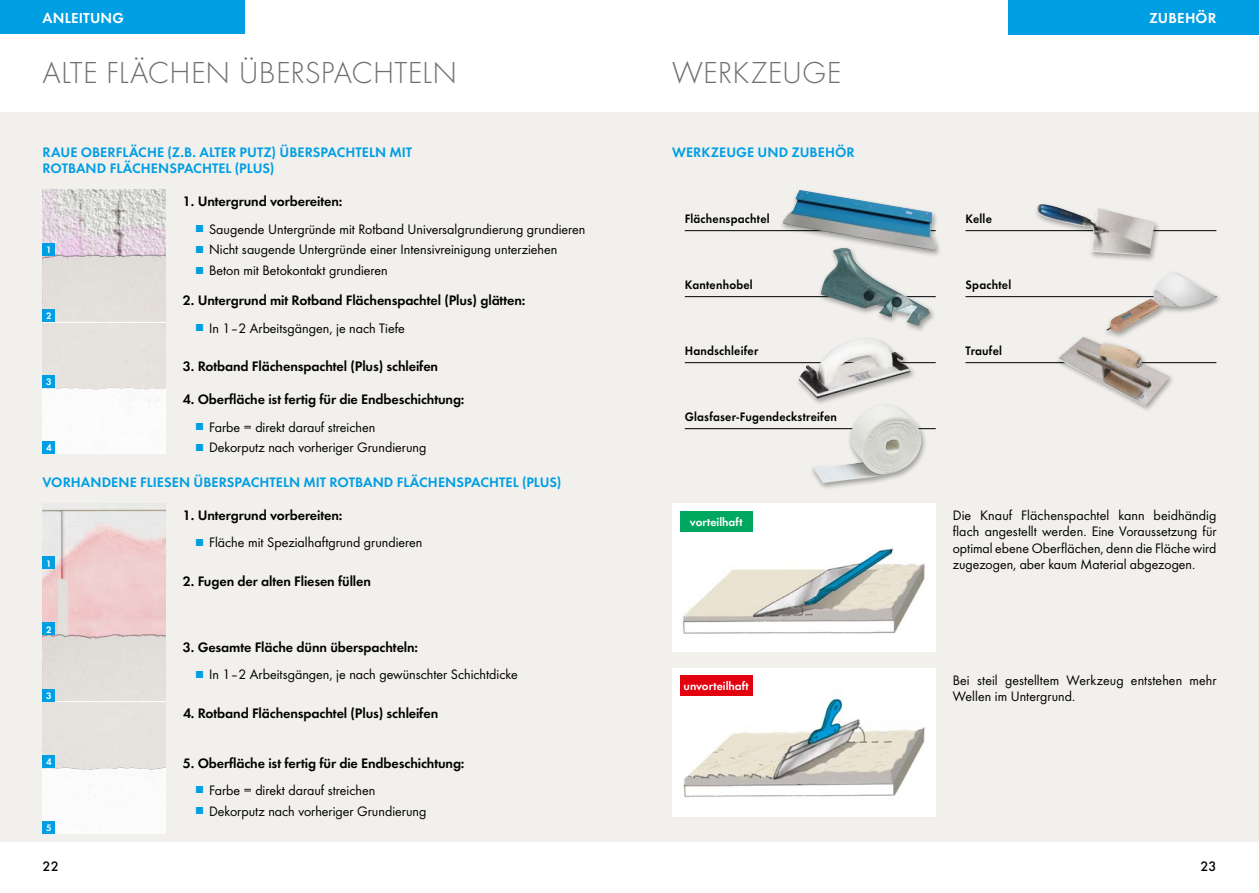
<style>
.page{position:relative;width:1259px;height:893px;background:#fff}
.page>*{position:absolute;margin:0;border:0;box-sizing:border-box;transform-origin:0 0}
.t1{font:300 31.5px "Futura";letter-spacing:.005em;color:#6f6f6e}
.t2{font:15px "Futura Dem";letter-spacing:.015em;color:#fff}
.t3{font:14.25px/16.5px "Futura Boo";color:#000;text-align:justify}
.t4{font:14.25px "Futura Dem";letter-spacing:-.01em;color:#000}
.t5{font:14.25px/16.5px "Futura Dem";letter-spacing:.005em;color:#009ee3}
.t6{font:500 14.25px "Futura";color:#000}
.t7{font:12.75px "Futura Dem";letter-spacing:.015em;color:#000;scale:.95 1}
.t8{font:12px "Futura Dem";color:#fff}
.t9{font:9.75px "Futura Dem";color:#fff}
.s1{font-size:10.5px;color:#009ee3}
.s2{color:#fff}
</style>
<div class="page">
<div style="left:0;top:0;width:244px;height:34px;background:#009ee3"></div>
<div style="left:0;top:113px;width:1259px;height:729px;background:#f2f0ec"></div>
<hr style="left:685px;top:230px;width:250px;height:1px;background:#000">
<hr style="left:685px;top:296px;width:250px;height:1px;background:#000">
<hr style="left:685px;top:362px;width:250px;height:1px;background:#000">
<hr style="left:685px;top:428px;width:250px;height:1px;background:#000">
<hr style="left:965px;top:230px;width:251px;height:1px;background:#000">
<hr style="left:965px;top:296px;width:251px;height:1px;background:#000">
<hr style="left:965px;top:362px;width:251px;height:1px;background:#000">
<div style="left:1103px;top:270px;width:119px;height:70px;background:#000;opacity:.35"></div>
<img style="left:1105px;top:272px;width:111px;height:60px">
<div style="left:1033px;top:202px;width:128px;height:61px;background:#000;opacity:.35"></div>
<img style="left:1036px;top:205px;width:76px;height:48px">
<img style="left:43px;top:503px;width:123px;height:113px">
<div style="left:43px;top:616px;width:123px;height:18px;background:#efcbcc"></div>
<img style="left:56px;top:578px;width:12px;height:56px">
<div style="left:43px;top:635px;width:123px;height:66px;background:#e1ded9"></div>
<div style="left:43px;top:701px;width:123px;height:66px;background:#e6e3de"></div>
<div style="left:43px;top:767px;width:123px;height:66px;background:#fbfbfb"></div>
<div style="left:795px;top:336px;width:121px;height:70px;background:#000;opacity:.35"></div>
<img style="left:799px;top:338px;width:111px;height:61px">
<div style="left:1053px;top:335px;width:122px;height:78px;background:#000;opacity:.35"></div>
<img style="left:1057px;top:337px;width:112px;height:69px">
<div style="left:817px;top:245px;width:119px;height:88px;background:#000;opacity:.35"></div>
<img style="left:821px;top:258px;width:23px;height:41px">
<div style="left:809px;top:402px;width:119px;height:89px;background:#000;opacity:.35"></div>
<img style="left:846px;top:404px;width:39px;height:60px">
<img style="left:43px;top:190px;width:123px;height:65px">
<div style="left:43px;top:255px;width:123px;height:67px;background:#e2dfda"></div>
<div style="left:43px;top:322px;width:123px;height:65px;background:#e6e3de"></div>
<div style="left:43px;top:387px;width:123px;height:67px;background:#fbfbfb"></div>
<div style="left:43px;top:243px;width:12px;height:13px;background:#009ee3"></div>
<div style="left:43px;top:557px;width:12px;height:12px;background:#009ee3"></div>
<div style="left:43px;top:309px;width:12px;height:13px;background:#009ee3"></div>
<div style="left:43px;top:623px;width:12px;height:12px;background:#009ee3"></div>
<div style="left:43px;top:375px;width:12px;height:13px;background:#009ee3"></div>
<div style="left:43px;top:689px;width:12px;height:12px;background:#009ee3"></div>
<div style="left:43px;top:441px;width:12px;height:13px;background:#009ee3"></div>
<div style="left:43px;top:755px;width:12px;height:12px;background:#009ee3"></div>
<div style="left:43px;top:821px;width:12px;height:12px;background:#009ee3"></div>
<div style="left:779px;top:188px;width:163px;height:70px;background:#000;opacity:.35"></div>
<img style="left:782px;top:190px;width:154px;height:60px">
<div style="left:1008px;top:0;width:251px;height:34px;background:#009ee3"></div>
<div style="left:672px;top:503px;width:263px;height:149px;background:#fff"></div>
<img style="left:680px;top:511px;width:245px;height:123px">
<div style="left:680px;top:511px;width:72px;height:20px;background:#00a75e"></div>
<img style="left:672px;top:668px;width:263px;height:149px">
<div style="left:680px;top:675px;width:72px;height:21px;background:#e3000f"></div>
<p class="t2" style="left:43px;top:7px;width:83px">ANLEITUNG</p>
<h1 class="t1" style="left:43px;top:55px;width:416px">ALTE FLÄCHEN ÜBERSPACHTELN</h1>
<h1 class="t1" style="left:672px;top:55px;width:171px">WERKZEUGE</h1>
<p class="t5" style="left:43px;top:143px;width:371px">RAUE OBERFLÄCHE (Z.B. ALTER PUTZ) ÜBERSPACHTELN MIT<br>ROTBAND FLÄCHENSPACHTEL (PLUS)</p>
<p class="t4" style="left:183px;top:191px;width:161px">1. Untergrund vorbereiten:</p>
<p class="t9" style="left:46px;top:243px;width:7px">1</p>
<p class="t9" style="left:46px;top:309px;width:7px">2</p>
<p class="t9" style="left:46px;top:375px;width:7px">3</p>
<p class="t9" style="left:46px;top:441px;width:7px">4</p>
<p class="t3" style="left:196px;top:220px;width:391px"><span class="s1">■</span> Saugende Untergründe mit Rotband Universalgrundierung grundieren</p>
<p class="t3" style="left:196px;top:241px;width:363px"><span class="s1">■</span> Nicht saugende Untergründe einer Intensivreinigung unterziehen</p>
<p class="t3" style="left:196px;top:262px;width:193px"><span class="s1">■</span> Beton mit Betokontakt grundieren</p>
<p class="t4" style="left:183px;top:290px;width:344px">2. Untergrund mit Rotband Flächenspachtel (Plus) glätten:</p>
<p class="t3" style="left:196px;top:319px;width:210px"><span class="s1">■</span> In 1–2 Arbeitsgängen, je nach Tiefe</p>
<p class="t4" style="left:183px;top:356px;width:257px">3. Rotband Flächenspachtel (Plus) schleifen</p>
<p class="t4" style="left:183px;top:389px;width:283px">4. Oberfläche ist fertig für die Endbeschichtung:</p>
<p class="t3" style="left:196px;top:418px;width:181px"><span class="s1">■</span> Farbe = direkt darauf streichen</p>
<p class="t3" style="left:196px;top:439px;width:232px"><span class="s1">■</span> Dekorputz nach vorheriger Grundierung</p>
<p class="t5" style="left:43px;top:473px;width:520px">VORHANDENE FLIESEN ÜBERSPACHTELN MIT ROTBAND FLÄCHENSPACHTEL (PLUS)</p>
<p class="t4" style="left:183px;top:505px;width:161px">1. Untergrund vorbereiten:</p>
<p class="t9" style="left:46px;top:556px;width:7px">1</p>
<p class="t9" style="left:46px;top:622px;width:7px">2</p>
<p class="t9" style="left:46px;top:688px;width:7px">3</p>
<p class="t9" style="left:46px;top:754px;width:7px">4</p>
<p class="t9" style="left:46px;top:820px;width:7px">5</p>
<p class="t3" style="left:196px;top:534px;width:228px"><span class="s1">■</span> Fläche mit Spezialhaftgrund grundieren</p>
<p class="t4" style="left:183px;top:571px;width:190px">2. Fugen der alten Fliesen füllen</p>
<p class="t4" style="left:183px;top:637px;width:237px">3. Gesamte Fläche dünn überspachteln:</p>
<p class="t3" style="left:196px;top:666px;width:323px"><span class="s1">■</span> In 1–2 Arbeitsgängen, je nach gewünschter Schichtdicke</p>
<p class="t4" style="left:183px;top:703px;width:257px">4. Rotband Flächenspachtel (Plus) schleifen</p>
<p class="t4" style="left:183px;top:752px;width:283px">5. Oberfläche ist fertig für die Endbeschichtung:</p>
<p class="t3" style="left:196px;top:782px;width:181px"><span class="s1">■</span> Farbe = direkt darauf streichen</p>
<p class="t3" style="left:196px;top:802px;width:232px"><span class="s1">■</span> Dekorputz nach vorheriger Grundierung</p>
<p class="t5" style="left:672px;top:143px;width:184px">WERKZEUGE UND ZUBEHÖR</p>
<p class="t7" style="left:685px;top:209px;width:91px">Flächenspachtel</p>
<p class="t7" style="left:685px;top:275px;width:73px">Kantenhobel</p>
<p class="t7" style="left:685px;top:341px;width:79px">Handschleifer</p>
<p class="t7" style="left:685px;top:407px;width:162px">Glasfaser-Fugendeckstreifen</p>
<p class="t8" style="left:690px;top:513px;width:54px">vorteilhaft</p>
<p class="t8" style="left:683px;top:677px;width:67px">unvorteilhaft</p>
<p class="t7" style="left:965px;top:209px;width:29px">Kelle</p>
<p class="t7" style="left:965px;top:275px;width:50px">Spachtel</p>
<p class="t7" style="left:965px;top:341px;width:40px">Traufel</p>
<p class="t2" style="left:1149px;top:7px;width:69px">ZUBEHÖR</p>
<p class="t3" style="left:952px;top:507px;width:265px">Die Knauf Flächenspachtel kann beidhändig flach angestellt werden. Eine Voraussetzung für optimal ebene Oberflächen, denn die Fläche wird zugezogen, aber kaum Material abgezogen.</p>
<p class="t3" style="left:952px;top:672px;width:265px">Bei steil gestelltem Werkzeug entstehen mehr<br>Wellen im Untergrund.</p>
<p class="t6" style="left:43px;top:858px;width:18px">22</p>
<p class="t6" style="left:1192px;top:858px;width:25px"><span class="s2">_</span>23</p>
</div>
